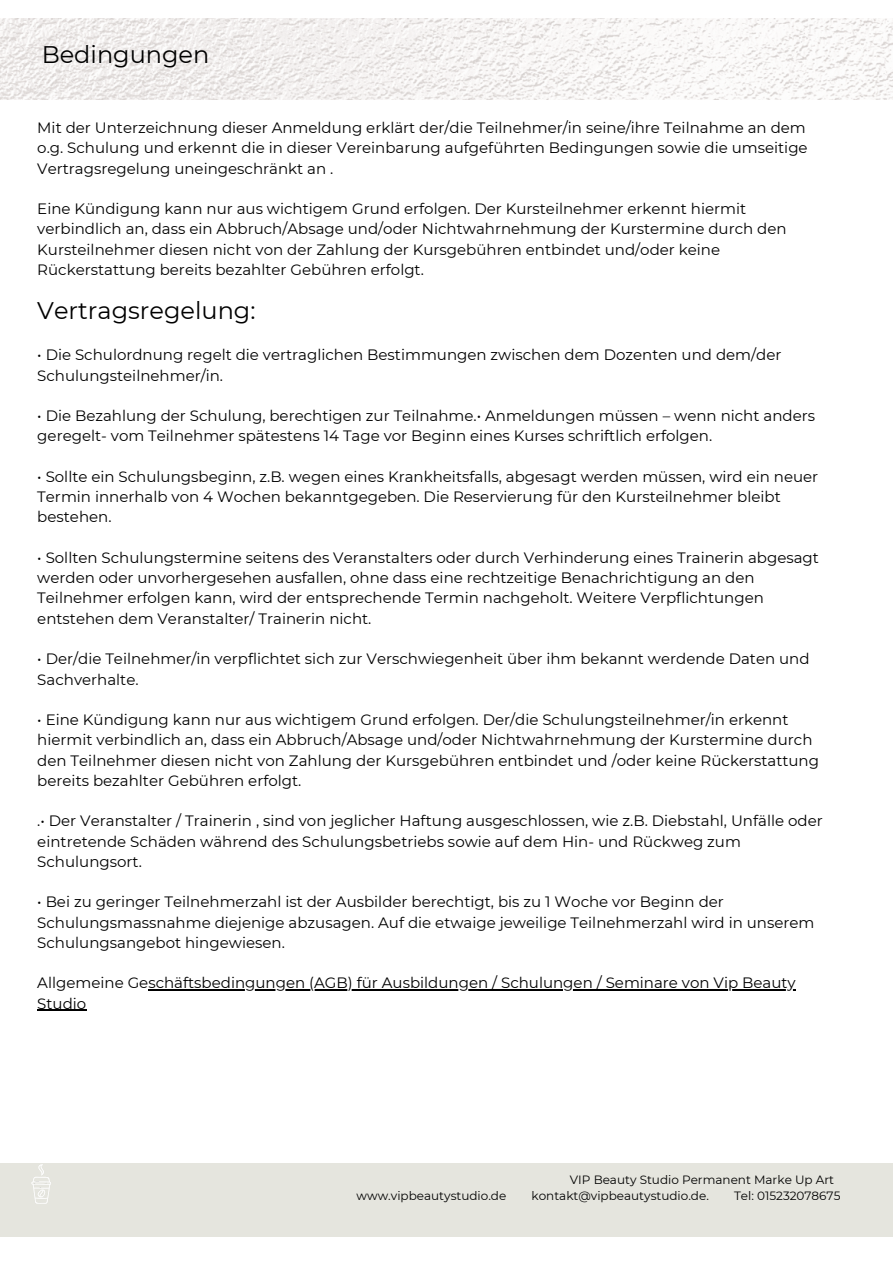
<style>
.page{position:relative;width:893px;height:1264px;background:#fff}
.page>*{position:absolute;margin:0;border:0;box-sizing:border-box;transform-origin:0 0}
.t1{font:24px "Montserrat";color:#000}
.t2{font:15px/20.2px "Montserrat";color:#000}
.t3{font:12px "Montserrat";color:#000}
</style>
<div class="page">
<div style="left:0;top:1162px;width:892px;height:74px;background:#e5e5de"></div>
<img style="left:20px;top:1162px;width:44px;height:42px">
<img style="left:0;top:18px;width:892px;height:81px">
<hr style="left:148px;top:989px;width:647px;height:1px;background:#000">
<hr style="left:37px;top:1009px;width:49px;height:1px;background:#000">
<p class="t1" style="left:42px;top:40px;width:169px">Bedingungen</p>
<p class="t2" style="left:37px;top:118px;width:771px">Mit der Unterzeichnung dieser Anmeldung erklärt der/die Teilnehmer/in seine/ihre Teilnahme an dem o.g. Schulung und erkennt die in dieser Vereinbarung aufgeführten Bedingungen sowie die umseitige<br>Vertragsregelung uneingeschränkt an .</p>
<p class="t2" style="left:37px;top:199px;width:750px">Eine Kündigung kann nur aus wichtigem Grund erfolgen. Der Kursteilnehmer erkennt hiermit verbindlich an, dass ein Abbruch/Absage und/oder Nichtwahrnehmung der Kurstermine durch den Kursteilnehmer diesen nicht von der Zahlung der Kursgebühren entbindet und/oder keine Rückerstattung bereits bezahlter Gebühren erfolgt.</p>
<h1 class="t1" style="left:37px;top:296px;width:220px">Vertragsregelung:</h1>
<h2 class="t2" style="left:37px;top:345px;width:745px">• Die Schulordnung regelt die vertraglichen Bestimmungen zwischen dem Dozenten und dem/der<br>Schulungsteilnehmer/in.</h2>
<h3 class="t2" style="left:37px;top:405px;width:779px">• Die Bezahlung der Schulung, berechtigen zur Teilnahme.• Anmeldungen müssen – wenn nicht anders geregelt- vom Teilnehmer spätestens 14 Tage vor Beginn eines Kurses schriftlich erfolgen.</h3>
<h3 class="t2" style="left:37px;top:466px;width:782px">• Sollte ein Schulungsbeginn, z.B. wegen eines Krankheitsfalls, abgesagt werden müssen, wird ein neuer<br>Termin innerhalb von 4 Wochen bekanntgegeben. Die Reservierung für den Kursteilnehmer bleibt bestehen.</h3>
<h3 class="t2" style="left:37px;top:547px;width:783px">• Sollten Schulungstermine seitens des Veranstalters oder durch Verhinderung eines Trainerin abgesagt werden oder unvorhergesehen ausfallen, ohne dass eine rechtzeitige Benachrichtigung an den Teilnehmer erfolgen kann, wird der entsprechende Termin nachgeholt. Weitere Verpflichtungen entstehen dem Veranstalter/ Trainerin nicht.</h3>
<h3 class="t2" style="left:37px;top:648px;width:773px">• Der/die Teilnehmer/in verpflichtet sich zur Verschwiegenheit über ihm bekannt werdende Daten und<br>Sachverhalte.</h3>
<h3 class="t2" style="left:37px;top:709px;width:783px">• Eine Kündigung kann nur aus wichtigem Grund erfolgen. Der/die Schulungsteilnehmer/in erkennt hiermit verbindlich an, dass ein Abbruch/Absage und/oder Nichtwahrnehmung der Kurstermine durch den Teilnehmer diesen nicht von Zahlung der Kursgebühren entbindet und /oder keine Rückerstattung bereits bezahlter Gebühren erfolgt.</h3>
<h3 class="t2" style="left:37px;top:810px;width:786px">.• Der Veranstalter / Trainerin , sind von jeglicher Haftung ausgeschlossen, wie z.B. Diebstahl, Unfälle oder eintretende Schäden während des Schulungsbetriebs sowie auf dem Hin- und Rückweg zum<br>Schulungsort.</h3>
<h3 class="t2" style="left:37px;top:891px;width:778px">• Bei zu geringer Teilnehmerzahl ist der Ausbilder berechtigt, bis zu 1 Woche vor Beginn der<br>Schulungsmassnahme diejenige abzusagen. Auf die etwaige jeweilige Teilnehmerzahl wird in unserem<br>Schulungsangebot hingewiesen.</h3>
<h3 class="t2" style="left:37px;top:972px;width:759px">Allgemeine Geschäftsbedingungen (AGB) für Ausbildungen / Schulungen / Seminare von Vip Beauty</h3>
<h3 class="t2" style="left:37px;top:993px;width:51px">Studio</h3>
<h2 class="t3" style="left:570px;top:1172px;width:266px">VIP Beauty Studio Permanent Marke Up Art</h2>
<h1 class="t3" style="left:356px;top:1188px;width:151px">www.vipbeautystudio.de</h1>
<h1 class="t3" style="left:531px;top:1188px;width:179px">kontakt@vipbeautystudio.de.</h1>
<h1 class="t3" style="left:734px;top:1188px;width:108px">Tel: 015232078675</h1>
</div>
